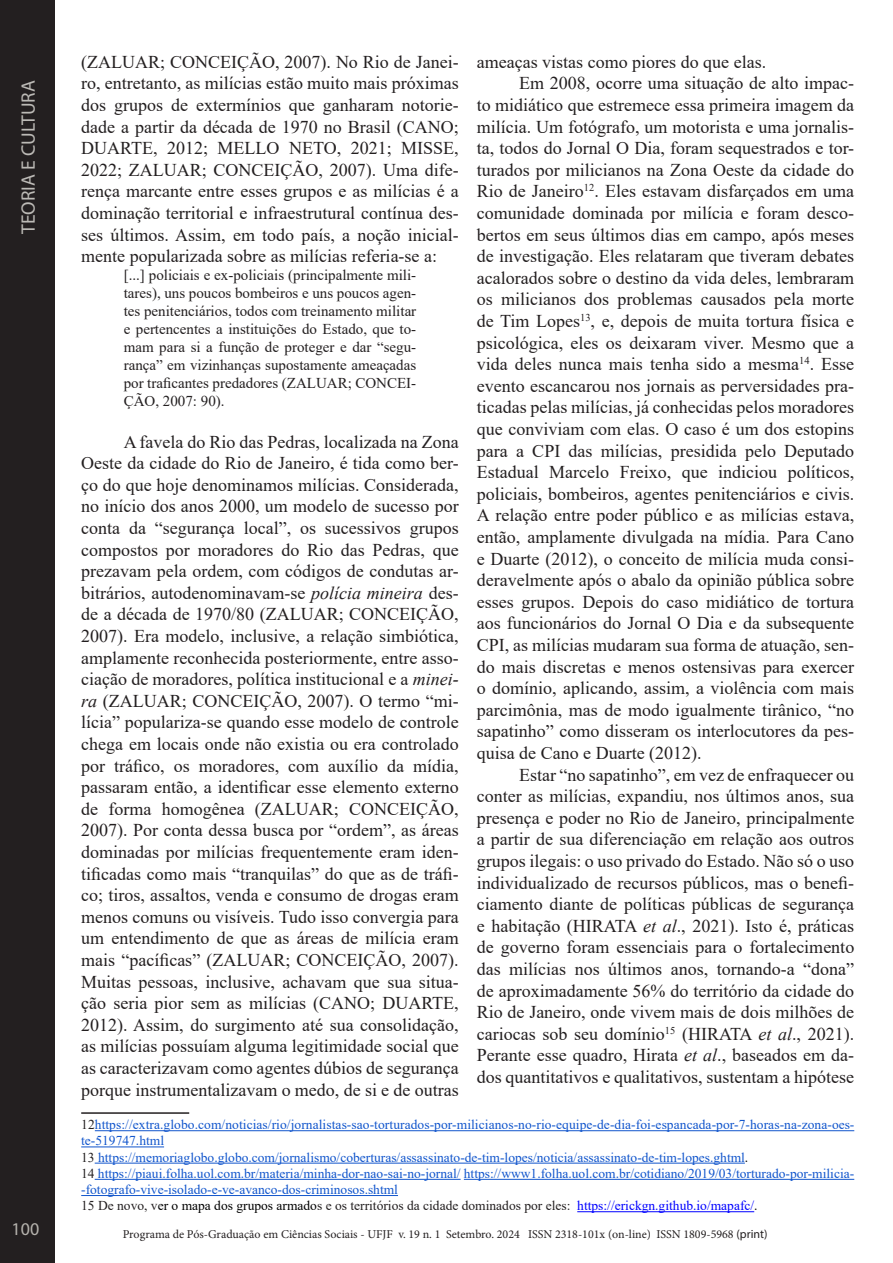
<style>
.page{position:relative;width:893px;height:1263px;background:#fff}
.page>*{position:absolute;margin:0;border:0;box-sizing:border-box;transform-origin:0 0}
.t1{font:19.5px "Myriad Pro";color:#bcbab6}
.t2{font:18px/21.6px "Times New Roman";color:#231f20;text-align:justify}
.t3{font:18px "Myriad Pro";color:#b5b2ad}
.t4{font:15px/18px "Times New Roman";color:#231f20;text-align:justify}
.t5{font:13.5px/16.2px "Times New Roman";color:#15c}
.t6{font:13.5px "Times New Roman";color:#231f20}
.t7{font:12px "Minion Pro";color:#231f20}
.s1{font-style:italic}
.s2{color:#231f20}
.s3{color:#000}
.s4{color:#00f}
.s5{font-family:"Myriad Pro"}
</style>
<div class="page">
<div style="left:0;top:0;width:54px;height:1263px;background:#231f20"></div>
<hr style="left:81px;top:1112px;width:108px;height:2px;background:#231f20">
<hr style="left:95px;top:1130px;width:759px;height:1px;background:#15c">
<hr style="left:81px;top:1146px;width:83px;height:1px;background:#15c">
<hr style="left:95px;top:1163px;width:650px;height:1px;background:#15c">
<hr style="left:95px;top:1179px;width:366px;height:1px;background:#15c">
<hr style="left:464px;top:1179px;width:390px;height:1px;background:#15c">
<hr style="left:81px;top:1195px;width:317px;height:1px;background:#15c">
<hr style="left:577px;top:1211px;width:177px;height:1px;background:#00f">
<p class="t1" style="left:16px;top:234px;width:155px;rotate:-90deg">TEORIA E CULTURA</p>
<p class="t3" style="left:12px;top:1218px;width:29px">100</p>
<p class="t2" style="left:81px;top:50px;width:379px">(ZALUAR; CONCEIÇÃO, 2007). No Rio de Janei&shy;ro, entretanto, as milícias estão muito mais próximas dos grupos de extermínios que ganharam notorie&shy;dade a partir da década de 1970 no Brasil (CANO; DUARTE, 2012; MELLO NETO, 2021; MISSE, 2022; ZALUAR; CONCEIÇÃO, 2007). Uma dife&shy;rença marcante entre esses grupos e as milícias é a dominação territorial e infraestrutural contínua des&shy;ses últimos. Assim, em todo país, a noção inicial&shy;mente popularizada sobre as milícias referia-se a:</p>
<p class="t4" style="left:124px;top:266px;width:294px">[...] policiais e ex-policiais (principalmente mili&shy;tares), uns poucos bombeiros e uns poucos agen&shy;tes penitenciários, todos com treinamento militar e pertencentes a instituições do Estado, que to&shy;mam para si a função de proteger e dar “segu&shy;rança” em vizinhanças supostamente ameaçadas por traficantes predadores (ZALUAR; CONCEI-ÇÃO, 2007: 90).</p>
<p class="t2" style="left:81px;top:430px;width:379px;text-indent:42px">A favela do Rio das Pedras, localizada na Zona Oeste da cidade do Rio de Janeiro, é tida como ber&shy;ço do que hoje denominamos milícias. Considerada, no início dos anos 2000, um modelo de sucesso por conta da “segurança local”, os sucessivos grupos compostos por moradores do Rio das Pedras, que prezavam pela ordem, com códigos de condutas ar&shy;bitrários, autodenominavam-se <span class="s1">polícia mineira</span> des&shy;de a década de 1970/80 (ZALUAR; CONCEIÇÃO, 2007). Era modelo, inclusive, a relação simbiótica, amplamente reconhecida posteriormente, entre asso&shy;ciação de moradores, política institucional e a <span class="s1">minei&shy;ra</span> (ZALUAR; CONCEIÇÃO, 2007). O termo “mi&shy;lícia” populariza-se quando esse modelo de controle chega em locais onde não existia ou era controlado por tráfico, os moradores, com auxílio da mídia, passaram então, a identificar esse elemento externo de forma homogênea (ZALUAR; CONCEIÇÃO, 2007). Por conta dessa busca por “ordem”, as áreas dominadas por milícias frequentemente eram iden&shy;tificadas como mais “tranquilas” do que as de tráfi&shy;co; tiros, assaltos, venda e consumo de drogas eram menos comuns ou visíveis. Tudo isso convergia para um entendimento de que as áreas de milícia eram mais “pacíficas” (ZALUAR; CONCEIÇÃO, 2007).<br>Muitas pessoas, inclusive, achavam que sua situa&shy;ção seria pior sem as milícias (CANO; DUARTE, 2012). Assim, do surgimento até sua consolidação, as milícias possuíam alguma legitimidade social que as caracterizavam como agentes dúbios de segurança porque instrumentalizavam o medo, de si e de outras</p>
<p class="t5" style="left:81px;top:1116px;width:775px"><span class="s2">12</span>https://extra.globo.com/noticias/rio/jornalistas-sao-torturados-por-milicianos-no-rio-equipe-de-dia-foi-espancada-por-7-horas-na-zona-oes&shy;te-519747.html</p>
<p class="t5" style="left:81px;top:1148px;width:669px"><span class="s2">13</span> https://memoriaglobo.globo.com/jornalismo/coberturas/assassinato-de-tim-lopes/noticia/assassinato-de-tim-lopes.ghtml<span class="s3">.</span></p>
<p class="t5" style="left:81px;top:1165px;width:775px"><span class="s2">14</span> https://piaui.folha.uol.com.br/materia/minha-dor-nao-sai-no-jornal/ https://www1.folha.uol.com.br/cotidiano/2019/03/torturado-por-milicia--fotografo-vive-isolado-e-ve-avanco-dos-criminosos.shtml</p>
<p class="t6" style="left:81px;top:1196px;width:678px">15 De novo, v<span class="s3">er o mapa dos grupos armado</span>s e os territórios da cidade dominados por eles: <span class="s4">https://erickgn.github.io/mapafc/</span><span class="s3">.</span></p>
<p class="t2" style="left:477px;top:50px;width:291px">ameaças vistas como piores do que elas.</p>
<p class="t2" style="left:477px;top:72px;width:379px;text-indent:42px">Em 2008, ocorre uma situação de alto impac&shy;to midiático que estremece essa primeira imagem da milícia. Um fotógrafo, um motorista e uma jornalis&shy;ta, todos do Jornal O Dia, foram sequestrados e tor&shy;turados por milicianos na Zona Oeste da cidade do Rio de Janeiro<sup>12</sup>. Eles estavam disfarçados em uma comunidade dominada por milícia e foram desco&shy;bertos em seus últimos dias em campo, após meses de investigação. Eles relataram que tiveram debates acalorados sobre o destino da vida deles, lembraram os milicianos dos problemas causados pela morte de Tim Lopes<sup>13</sup>, e, depois de muita tortura física e psicológica, eles os deixaram viver. Mesmo que a vida deles nunca mais tenha sido a mesma<sup>14</sup>. Esse evento escancarou nos jornais as perversidades pra&shy;ticadas pelas milícias, já conhecidas pelos moradores que conviviam com elas. O caso é um dos estopins para a CPI das milícias, presidida pelo Deputado Estadual Marcelo Freixo, que indiciou políticos, policiais, bombeiros, agentes penitenciários e civis.<br>A relação entre poder público e as milícias estava, então, amplamente divulgada na mídia. Para Cano e Duarte (2012), o conceito de milícia muda consi&shy;deravelmente após o abalo da opinião pública sobre esses grupos. Depois do caso midiático de tortura aos funcionários do Jornal O Dia e da subsequente CPI, as milícias mudaram sua forma de atuação, sen&shy;do mais discretas e menos ostensivas para exercer o domínio, aplicando, assim, a violência com mais parcimônia, mas de modo igualmente tirânico, “no sapatinho” como disseram os interlocutores da pes&shy;quisa de Cano e Duarte (2012).</p>
<p class="t2" style="left:477px;top:763px;width:379px;text-indent:42px">Estar “no sapatinho”, em vez de enfraquecer ou conter as milícias, expandiu, nos últimos anos, sua presença e poder no Rio de Janeiro, principalmente a partir de sua diferenciação em relação aos outros grupos ilegais: o uso privado do Estado. Não só o uso individualizado de recursos públicos, mas o benefi&shy;ciamento diante de políticas públicas de segurança e habitação (HIRATA <span class="s1">et al</span>., 2021). Isto é, práticas de governo foram essenciais para o fortalecimento das milícias nos últimos anos, tornando-a “dona” de aproximadamente 56% do território da cidade do Rio de Janeiro, onde vivem mais de dois milhões de cariocas sob seu domínio<sup>15</sup> (HIRATA <span class="s1">et al</span>., 2021).<br>Perante esse quadro, Hirata <span class="s1">et al</span>., baseados em da&shy;dos quantitativos e qualitativos, sustentam a hipótese</p>
<p class="t7" style="left:123px;top:1226px;width:646px">Programa de Pós-Graduação em Ciências Sociais - UFJF v. 19 n. 1 Setembro. 2024 ISSN 2318-101x (on-line) ISSN 1809-5968 <span class="s5">(print)</span></p>
</div>
